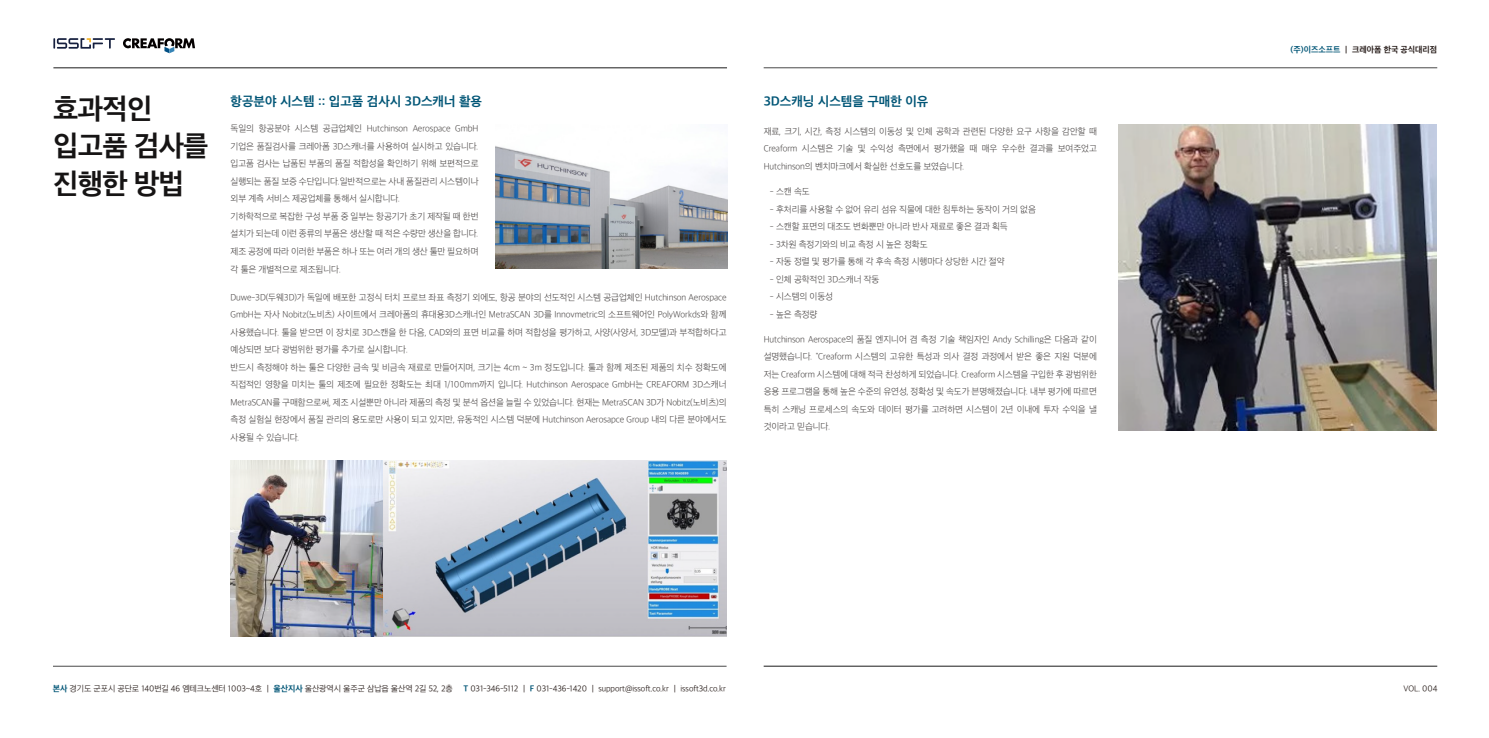
<style>
.page{position:relative;width:1489px;height:738px;background:#fff}
.page>*{position:absolute;margin:0;border:0;box-sizing:border-box;transform-origin:0 0}
.t1{font:27.5px/37.5px "SD Gothic Neoa g Bd";letter-spacing:-.025em;color:#161414}
.t2{font:12.5px "SD Gothic Neoa g Bd";color:#005576}
.t3{font:8.75px/17.5px "SD Gothic Neoa b Ult Lt";letter-spacing:-.01em;color:#3e3a39}
.t4{font:8.12px "SD Gothic Neoa c Lt";letter-spacing:-.01em;color:#231815}
.t5{font:8.12px "SD Gothic Neoa g Bd";color:#231815}
.s1{color:#005576}
.s2{font-family:"SD Gothic Neoa g Bd";color:#005576}
</style>
<div class="page">
<img style="left:495px;top:146px;width:232px;height:122px">
<img style="left:230px;top:460px;width:496px;height:176px">
<img style="left:1118px;top:124px;width:318px;height:306px">
<hr style="left:763px;top:67px;width:673px;height:1px;background:#494949">
<hr style="left:53px;top:67px;width:674px;height:1px;background:#494949">
<hr style="left:763px;top:665px;width:673px;height:1px;background:#494949">
<hr style="left:53px;top:665px;width:673px;height:1px;background:#494949">
<svg style="left:123px;top:38px;width:72px;height:15px"></svg>
<svg style="left:53px;top:38px;width:62px;height:11px"></svg>
<h1 class="t1" style="left:53px;top:90px;width:157px">효과적인 입고품 검사를 진행한 방법</h1>
<h2 class="t2" style="left:230px;top:95px;width:253px">항공분야 시스템 :: 입고품 검사시 3D스캐너 활용</h2>
<p class="t3" style="left:230px;top:120px;width:249px">독일의 항공분야 시스템 공급업체인 Hutchinson Aerospace GmbH 기업은 품질검사를 크레아폼 3D스캐너를 사용하여 실시하고 있습니다. 입고품 검사는 납품된 부품의 품질 적합성을 확인하기 위해 보편적으로 실행되는 품질 보증 수단입니다.일반적으로는 사내 품질관리 시스템이나 외부 계측 서비스 제공업체를 통해서 실시합니다.<br>기하학적으로 복잡한 구성 부품 중 일부는 항공기가 초기 제작될 때 한번 설치가 되는데 이런 종류의 부품은 생산할 때 적은 수량만 생산을 합니다. 제조 공정에 따라 이러한 부품은 하나 또는 여러 개의 생산 툴만 필요하며 각 툴은 개별적으로 제조됩니다.</p>
<p class="t3" style="left:230px;top:288px;width:497px">Duwe-3D(두웨3D)가 독일에 배포한 고정식 터치 프로브 좌표 측정기 외에도, 항공 분야의 선도적인 시스템 공급업체인 Hutchinson Aerospace GmbH는 자사 Nobitz(노비츠) 사이트에서 크레아폼의 휴대용3D스캐너인 MetraSCAN 3D를 Innovmetric의 소프트웨어인 PolyWorkds와 함께 사용했습니다. 툴을 받으면 이 장치로 3D스캔을 한 다음, CAD와의 표면 비교를 하며 적합성을 평가하고, 사양(사양서, 3D모델)과 부적합하다고 예상되면 보다 광범위한 평가를 추가로 실시합니다.<br>반드시 측정해야 하는 툴은 다양한 금속 및 비금속 재료로 만들어지며, 크기는 4cm ~ 3m 정도입니다. 툴과 함께 제조된 제품의 치수 정확도에 직접적인 영향을 미치는 툴의 제조에 필요한 정확도는 최대 1/100mm까지 입니다. Hutchinson Aerospace GmbH는 CREAFORM 3D스캐너 MetraSCAN를 구매함으로써, 제조 시설뿐만 아니라 제품의 측정 및 분석 옵션을 늘릴 수 있었습니다. 현재는 MetraSCAN 3D가 Nobitz(노비츠)의 측정 실험실 현장에서 품질 관리의 용도로만 사용이 되고 있지만, 유동적인 시스템 덕분에 Hutchinson Aerosapce Group 내의 다른 분야에서도 사용될 수 있습니다.</p>
<h2 class="t2" style="left:763px;top:95px;width:166px">3D스캐닝 시스템을 구매한 이유</h2>
<p class="t3" style="left:763px;top:122px;width:335px;text-align:justify">재료, 크기, 시간, 측정 시스템의 이동성 및 인체 공학과 관련된 다양한 요구 사항을 감안할 때 Creaform 시스템은 기술 및 수익성 측면에서 평가했을 때 매우 우수한 결과를 보여주었고 Hutchinson의 벤치마크에서 확실한 선호도를 보였습니다.</p>
<p class="t3" style="left:770px;top:182px;width:41px">- 스캔 속도</p>
<p class="t3" style="left:770px;top:200px;width:267px">- 후처리를 사용할 수 없어 유리 섬유 직물에 대한 침투하는 동작이 거의 없음</p>
<p class="t3" style="left:770px;top:217px;width:239px">- 스캔할 표면의 대조도 변화뿐만 아니라 반사 재료로 좋은 결과 획득</p>
<p class="t3" style="left:770px;top:235px;width:159px">- 3차원 측정기와의 비교 측정 시 높은 정확도</p>
<p class="t3" style="left:770px;top:252px;width:236px">- 자동 정렬 및 평가를 통해 각 후속 측정 시행마다 상당한 시간 절약</p>
<p class="t3" style="left:770px;top:270px;width:111px">- 인체 공학적인 3D스캐너 작동</p>
<p class="t3" style="left:770px;top:287px;width:65px">- 시스템의 이동성</p>
<p class="t3" style="left:770px;top:305px;width:49px">- 높은 측정량</p>
<p class="t3" style="left:763px;top:330px;width:335px;text-align:justify">Hutchinson Aerospace의 품질 엔지니어 겸 측정 기술 책임자인 Andy Schilling은 다음과 같이 설명했습니다. "Creaform 시스템의 고유한 특성과 의사 결정 과정에서 받은 좋은 지원 덕분에 저는 Creaform 시스템에 대해 적극 찬성하게 되었습니다. Creaform 시스템을 구입한 후 광범위한 응용 프로그램을 통해 높은 수준의 유연성, 정확성 및 속도가 븐명해졌습니다. 내부 평가에 따르면 특히 스캐닝 프로세스의 속도와 데이터 평가를 고려하면 시스템이 2년 이내에 투자 수익을 낼 것이라고 믿습니다.</p>
<p class="t5" style="left:1290px;top:45px;width:148px"><span class="s1">(주)이즈소프트</span> ㅣ 크레아폼 한국 공식대리점</p>
<p class="t4" style="left:53px;top:683px;width:401px"><span class="s2">본사</span> 경기도 군포시 공단로 140번길 46 엠테크노센터 1003~4호 ㅣ <span class="s2">울산지사</span> 울산광역시 울주군 삼납읍 울산역 2길 52, 2층</p>
<p class="t4" style="left:463px;top:683px;width:264px"><span class="s2">T</span> 031-346-5112 ㅣ <span class="s2">F</span> 031-436-1420 ㅣ support@issoft.co.kr ㅣ issoft3d.co.kr</p>
<p class="t4" style="left:1403px;top:683px;width:35px">VOL. 004</p>
</div>
